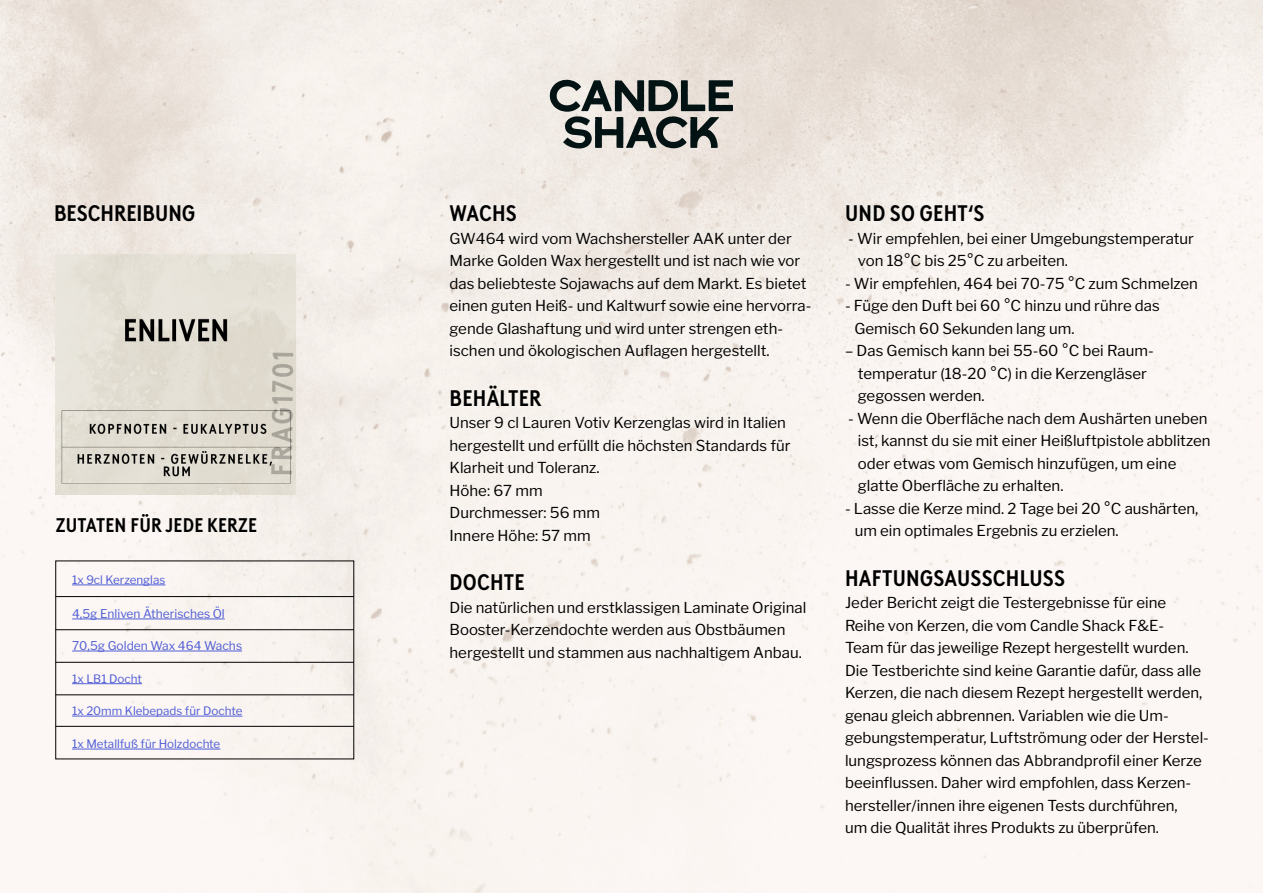
<style>
.page{position:relative;width:1263px;height:893px;background:#fff}
.page>*{position:absolute;margin:0;border:0;box-sizing:border-box;transform-origin:0 0}
.t1{font:700 22.5px "Brown Cond LL";letter-spacing:.01em;color:#000}
.t2{font:700 19.8px "Brown Cond LL";letter-spacing:.01em;color:#000}
.t3{font:15px/22.5px "Libre Franklin";color:#000}
.t4{font:12px "Libre Franklin";color:#4f5cd6}
.t5{font:11.7px "Libre Franklin";color:#4f5cd6}
.s1{font-size:11.55px}
</style>
<div class="page">
<img style="left:0;top:0;width:1263px;height:893px">
<svg style="left:550px;top:80px;width:183px;height:69px;background:#898c88"></svg>
<hr style="left:56px;top:596px;width:298px;height:1px;background:#000">
<hr style="left:72px;top:585px;width:93px;height:1px;background:#4f5cd6">
<hr style="left:56px;top:662px;width:298px;height:1px;background:#000">
<hr style="left:56px;top:629px;width:298px;height:1px;background:#000">
<hr style="left:56px;top:695px;width:298px;height:1px;background:#000">
<svg style="left:72px;top:683px;width:37px;height:1px"></svg>
<hr style="left:109px;top:683px;width:33px;height:1px;background:#4f5cd6">
<hr style="left:56px;top:726px;width:298px;height:1px;background:#000">
<hr style="left:72px;top:651px;width:170px;height:1px;background:#4f5cd6">
<hr style="left:72px;top:619px;width:153px;height:1px;background:#4f5cd6">
<img style="left:55px;top:254px;width:241px;height:241px">
<hr style="left:72px;top:716px;width:170px;height:1px;background:#4f5cd6">
<hr style="left:72px;top:749px;width:148px;height:1px;background:#4f5cd6">
<h1 class="t1" style="left:54px;top:196px;width:143px">BESCHREIBUNG</h1>
<h1 class="t1" style="left:450px;top:196px;width:69px">WACHS</h1>
<p class="t3" style="left:449px;top:226px;width:363px">GW464 wird vom Wachshersteller AAK unter der Marke Golden Wax hergestellt und ist nach wie vor das beliebteste Sojawachs auf dem Markt. Es bietet einen guten Heiß- und Kaltwurf sowie eine hervorra&shy;gende Glashaftung und wird unter strengen eth&shy;ischen und ökologischen Auflagen hergestellt.</p>
<h1 class="t1" style="left:450px;top:381px;width:93px">BEHÄLTER</h1>
<p class="t3" style="left:449px;top:410px;width:342px">Unser 9 cl Lauren Votiv Kerzenglas wird in Italien hergestellt und erfüllt die höchsten Standards für<br>Klarheit und Toleranz.<br>Höhe: 67 mm<br>Durchmesser: 56 mm<br>Innere Höhe: 57 mm</p>
<h1 class="t1" style="left:450px;top:565px;width:77px">DOCHTE</h1>
<p class="t3" style="left:449px;top:595px;width:358px">Die natürlichen und erstklassigen Laminate Original<br>Booster-Kerzendochte werden aus Obstbäumen hergestellt und stammen aus nachhaltigem Anbau.</p>
<h2 class="t2" style="left:56px;top:510px;width:203px">ZUTATEN FÜR JEDE KERZE</h2>
<p class="t5" style="left:72px;top:571px;width:95px">1x 9cl Kerzenglas</p>
<p class="t4" style="left:72px;top:604px;width:154px">4,5g Enliven Ätherisches Öl</p>
<p class="t4" style="left:72px;top:636px;width:172px">70,5g Golden Wax 464 Wachs</p>
<p class="t5" style="left:72px;top:669px;width:71px">1x <span class="s1">LB1</span> Docht</p>
<p class="t5" style="left:72px;top:702px;width:172px">1x 20mm Klebepads für Dochte</p>
<p class="t5" style="left:72px;top:735px;width:150px">1x Metallfuß für Holzdochte</p>
<h1 class="t1" style="left:845px;top:196px;width:141px">UND SO GEHT‘S</h1>
<p class="t3" style="left:858px;top:226px;width:338px;text-indent:-10px">- Wir empfehlen, bei einer Umgebungstemperatur von 18°C bis 25°C zu arbeiten.</p>
<p class="t3" style="left:845px;top:271px;width:354px">- Wir empfehlen, 464 bei 70-75 °C zum Schmelzen</p>
<p class="t3" style="left:854px;top:293px;width:307px;text-indent:-9px">- Füge den Duft bei 60 °C hinzu und rühre das<br>Gemisch 60 Sekunden lang um.</p>
<p class="t3" style="left:858px;top:338px;width:297px;text-indent:-13px">– Das Gemisch kann bei 55-60 °C bei Raum&shy;temperatur (18-20 °C) in die Kerzengläser gegossen werden.</p>
<p class="t3" style="left:858px;top:406px;width:354px;text-indent:-10px">- Wenn die Oberfläche nach dem Aushärten uneben ist, kannst du sie mit einer Heißluftpistole abblitzen oder etwas vom Gemisch hinzufügen, um eine glatte Oberfläche zu erhalten.</p>
<p class="t3" style="left:855px;top:496px;width:345px;text-indent:-10px">- Lasse die Kerze mind. 2 Tage bei 20 °C aushärten, um ein optimales Ergebnis zu erzielen.</p>
<h1 class="t1" style="left:845px;top:561px;width:221px">HAFTUNGSAUSSCHLUSS</h1>
<p class="t3" style="left:845px;top:590px;width:365px">Jeder Bericht zeigt die Testergebnisse für eine Reihe von Kerzen, die vom Candle Shack F&amp;E-<br>Team für das jeweilige Rezept hergestellt wurden.<br>Die Testberichte sind keine Garantie dafür, dass alle Kerzen, die nach diesem Rezept hergestellt werden, genau gleich abbrennen. Variablen wie die Um&shy;gebungstemperatur, Luftströmung oder der Herstel&shy;lungsprozess können das Abbrandprofil einer Kerze beeinflussen. Daher wird empfohlen, dass Kerzen&shy;hersteller/innen ihre eigenen Tests durchführen,<br>um die Qualität ihres Produkts zu überprüfen.</p>
</div>
